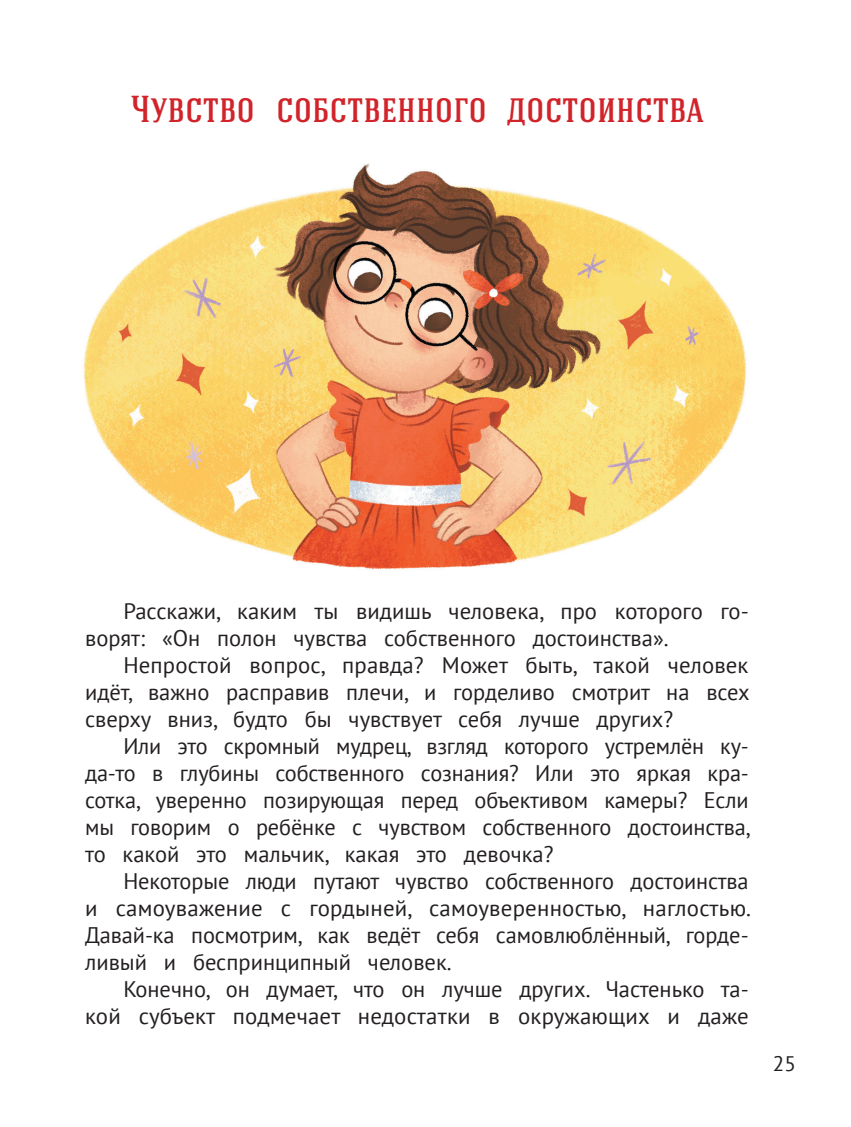
<style>
.page{position:relative;width:851px;height:1127px;background:#fff}
.page>*{position:absolute;margin:0;border:0;box-sizing:border-box;transform-origin:0 0}
.t1{font:500 37.5px "Hagin Caps";color:#d1232a}
.t2{font:22.5px/27px "PT Sans";color:#231f20;text-align:justify}
.t3{font:21px "PT Sans";color:#231f20}
</style>
<div class="page">
<img style="left:83px;top:163px;width:664px;height:406px">
<h1 class="t1" style="left:131px;top:85px;width:574px">Чувство собственного достоинства</h1>
<p class="t2" style="left:85px;top:597px;width:665px;text-indent:38px">Расскажи, каким ты видишь человека, про которого го&shy;ворят: «Он полон чувства собственного достоинства».</p>
<p class="t2" style="left:85px;top:651px;width:666px;text-indent:38px">Непростой вопрос, правда? Может быть, такой человек идёт, важно расправив плечи, и горделиво смотрит на всех сверху вниз, будто бы чувствует себя лучше других?</p>
<p class="t2" style="left:85px;top:732px;width:667px;text-indent:38px">Или это скромный мудрец, взгляд которого устремлён ку&shy;да-то в глубины собственного сознания? Или это яркая кра&shy;сотка, уверенно позирующая перед объективом камеры? Если мы говорим о ребёнке с чувством собственного достоинства, то какой это мальчик, какая это девочка?</p>
<p class="t2" style="left:85px;top:867px;width:667px;text-indent:38px">Некоторые люди путают чувство собственного достоинства и самоуважение с гордыней, самоуверенностью, наглостью.<br>Давай-ка посмотрим, как ведёт себя самовлюблённый, горде&shy;ливый и беспринципный человек.</p>
<p class="t2" style="left:85px;top:975px;width:665px;text-align:right">Конечно, он думает, что он лучше других. Частенько та&shy;кой субъект подмечает недостатки в окружающих и даже</p>
<p class="t3" style="left:772px;top:1050px;width:24px">25</p>
</div>
